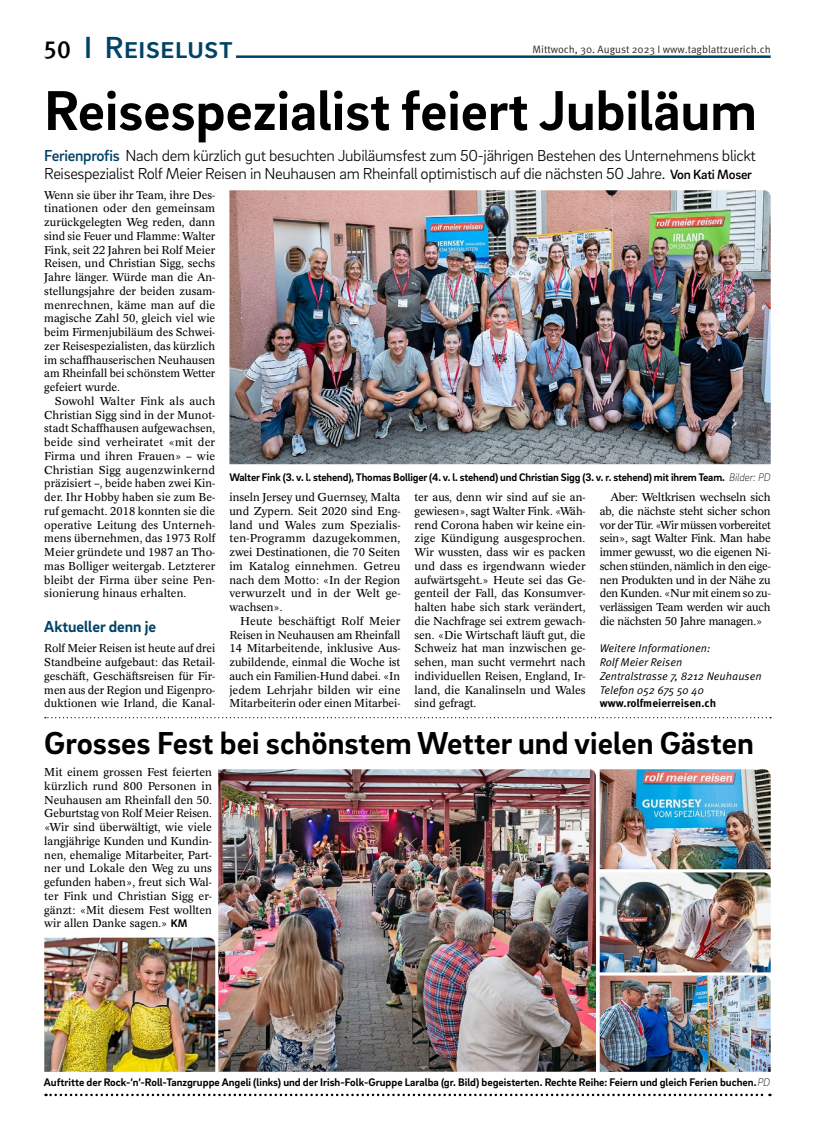
<style>
.page{position:relative;width:815px;height:1134px;background:#fff}
.page>*{position:absolute;margin:0;border:0;box-sizing:border-box;transform-origin:0 0}
.t1{font:700 57.5px "Brix Sans";color:#000}
.t2{font:700 32.5px "Brix Sans";color:#000}
.t3{font:500 31.25px "Brix Sans";color:#004267}
.t4{font:500 25px "Meta Pro";color:#000}
.t5{font:300 16.25px/18.1px "Brix Sans";letter-spacing:-.02em;color:#000}
.t6{font:700 16.25px "Brix Sans";color:#004267}
.t7{font:11.25px/13.8px "Concorde Pro";color:#000;text-align:justify}
.t8{font:700 11.25px "Brix Sans";color:#000}
.t9{font:11.25px/13.8px "Meta Pro Norm Ita";color:#000}
.t10{font:700 11.25px "Meta Pro";color:#000}
.t11{font:10.62px "Meta Pro Norm";color:#332a1f}
.s1{font-weight:500;color:#004267}
.s2{font-weight:500;font-size:13.75px}
.s3{font-weight:200;font-style:italic}
.s4{font-family:"Brix Sans";font-weight:700}
</style>
<div class="page">
<hr style="left:44px;top:55px;width:727px;height:3px;background:#004267">
<hr style="left:44px;top:54px;width:192px;height:4px;background:#fff">
<svg style="left:46px;top:1094px;width:724px;height:2px"></svg>
<img style="left:229px;top:190px;width:542px;height:274px">
<svg style="left:45px;top:717px;width:726px;height:1px"></svg>
<img style="left:218px;top:769px;width:378px;height:303px">
<img style="left:600px;top:769px;width:171px;height:100px">
<img style="left:600px;top:872px;width:171px;height:100px">
<img style="left:600px;top:975px;width:171px;height:97px">
<img style="left:44px;top:938px;width:171px;height:134px">
<h3 class="t3" style="left:84px;top:27px;width:150px">I Reiselust</h3>
<h1 class="t1" style="left:44px;top:73px;width:714px">Reisespezialist feiert Jubiläum</h1>
<h3 class="t5" style="left:44px;top:146px;width:713px"><span class="s1">Ferienprofis</span> Nach dem kürzlich gut besuchten Jubiläumsfest zum 50-jährigen Bestehen des Unternehmens blickt<br>Reisespezialist Rolf Meier Reisen in Neuhausen am Rheinfall optimistisch auf die nächsten 50 Jahre. <span class="s2">Von Kati Moser</span></h3>
<p class="t7" style="left:44px;top:188px;width:173px">Wenn sie über ihr Team, ihre Des&shy;tinationen oder den gemeinsam zurückgelegten Weg reden, dann sind sie Feuer und Flamme: Walter Fink, seit 22 Jahren bei Rolf Meier Reisen, und Christian Sigg, sechs Jahre länger. Würde man die An&shy;stellungsjahre der beiden zusam&shy;menrechnen, käme man auf die magische Zahl 50, gleich viel wie beim Firmenjubiläum des Schwei&shy;zer Reisespezialisten, das kürzlich im schaffhauserischen Neuhausen am Rheinfall bei schönstem Wetter gefeiert wurde.</p>
<p class="t7" style="left:44px;top:394px;width:172px;text-indent:11px">Sowohl Walter Fink als auch Christian Sigg sind in der Munot&shy;stadt Schaffhausen aufgewachsen, beide sind verheiratet «mit der Firma und ihren Frauen» – wie Christian Sigg augenzwinkernd präzisiert –, beide haben zwei Kin&shy;der. Ihr Hobby haben sie zum Be&shy;ruf gemacht. 2018 konnten sie die operative Leitung des Unterneh&shy;mens übernehmen, das 1973 Rolf Meier gründete und 1987 an Tho&shy;mas Bolliger weitergab. Letzterer bleibt der Firma über seine Pen&shy;sionierung hinaus erhalten.</p>
<h3 class="t6" style="left:44px;top:616px;width:113px">Aktueller denn je</h3>
<p class="t7" style="left:44px;top:642px;width:173px">Rolf Meier Reisen ist heute auf drei Standbeine aufgebaut: das Retail&shy;geschäft, Geschäftsreisen für Fir&shy;men aus der Region und Eigenpro&shy;duktionen wie Irland, die Kanal-</p>
<h3 class="t4" style="left:44px;top:30px;width:29px">50</h3>
<p class="t11" style="left:533px;top:41px;width:240px">Mittwoch, 30. August 2023 I www.tagblattzuerich.ch</p>
<p class="t8" style="left:229px;top:469px;width:543px">Walter Fink (3. v. l. stehend), Thomas Bolliger (4. v. l. stehend) und Christian Sigg (3. v. r. stehend) mit ihrem Team. <span class="s3">Bilder: PD</span></p>
<p class="t7" style="left:229px;top:490px;width:172px">inseln Jersey und Guernsey, Malta und Zypern. Seit 2020 sind Eng&shy;land und Wales zum Spezialis&shy;ten-Programm dazugekommen, zwei Destinationen, die 70 Seiten im Katalog einnehmen. Getreu nach dem Motto: «In der Region verwurzelt und in der Welt ge&shy;wachsen».</p>
<p class="t7" style="left:229px;top:614px;width:173px;text-indent:11px">Heute beschäftigt Rolf Meier Reisen in Neuhausen am Rheinfall 14 Mitarbeitende, inklusive Aus&shy;zubildende, einmal die Woche ist auch ein Familien-Hund dabei. «In jedem Lehrjahr bilden wir eine Mitarbeiterin oder einen Mitarbei-</p>
<p class="t7" style="left:415px;top:490px;width:172px">ter aus, denn wir sind auf sie an&shy;gewiesen», sagt Walter Fink. «Wäh&shy;rend Corona haben wir keine ein&shy;zige Kündigung ausgesprochen.<br>Wir wussten, dass wir es packen und dass es irgendwann wieder aufwärtsgeht.» Heute sei das Ge&shy;genteil der Fall, das Konsumver&shy;halten habe sich stark verändert, die Nachfrage sei extrem gewach&shy;sen. «Die Wirtschaft läuft gut, die Schweiz hat man inzwischen ge&shy;sehen, man sucht vermehrt nach individuellen Reisen, England, Ir&shy;land, die Kanalinseln und Wales sind gefragt.</p>
<p class="t7" style="left:600px;top:490px;width:172px;text-indent:11px">Aber: Weltkrisen wechseln sich ab, die nächste steht sicher schon vor der Tür. «Wir müssen vorbereitet sein», sagt Walter Fink. Man habe immer gewusst, wo die eigenen Ni&shy;schen stünden, nämlich in den eige&shy;nen Produkten und in der Nähe zu den Kunden. «Nur mit einem so zu&shy;verlässigen Team werden wir auch die nächsten 50 Jahre managen.»</p>
<p class="t9" style="left:600px;top:641px;width:164px">Weitere Informationen:<br>Rolf Meier Reisen<br>Zentralstrasse 7, 8212 Neuhausen<br>Telefon 052 675 50 40</p>
<p class="t10" style="left:600px;top:695px;width:118px">www.rolfmeierreisen.ch</p>
<h2 class="t2" style="left:44px;top:722px;width:711px">Grosses Fest bei schönstem Wetter und vielen Gästen</h2>
<p class="t7" style="left:44px;top:765px;width:169px">Mit einem grossen Fest feierten kürzlich rund 800 Personen in Neuhausen am Rheinfall den 50.<br>Geburtstag von Rolf Meier Reisen. «Wir sind überwältigt, wie viele langjährige Kunden und Kundin&shy;nen, ehemalige Mitarbeiter, Part&shy;ner und Lokale den Weg zu uns gefunden haben», freut sich Wal&shy;ter Fink und Christian Sigg er&shy;gänzt: «Mit diesem Fest wollten wir allen Danke sagen.» <span class="s4">KM</span></p>
<p class="t8" style="left:44px;top:1074px;width:728px">Auftritte der Rock-’n’-Roll-Tanzgruppe Angeli (links) und der Irish-Folk-Gruppe Laralba (gr. Bild) begeisterten. Rechte Reihe: Feiern und gleich Ferien buchen.<span class="s3">PD</span></p>
</div>
